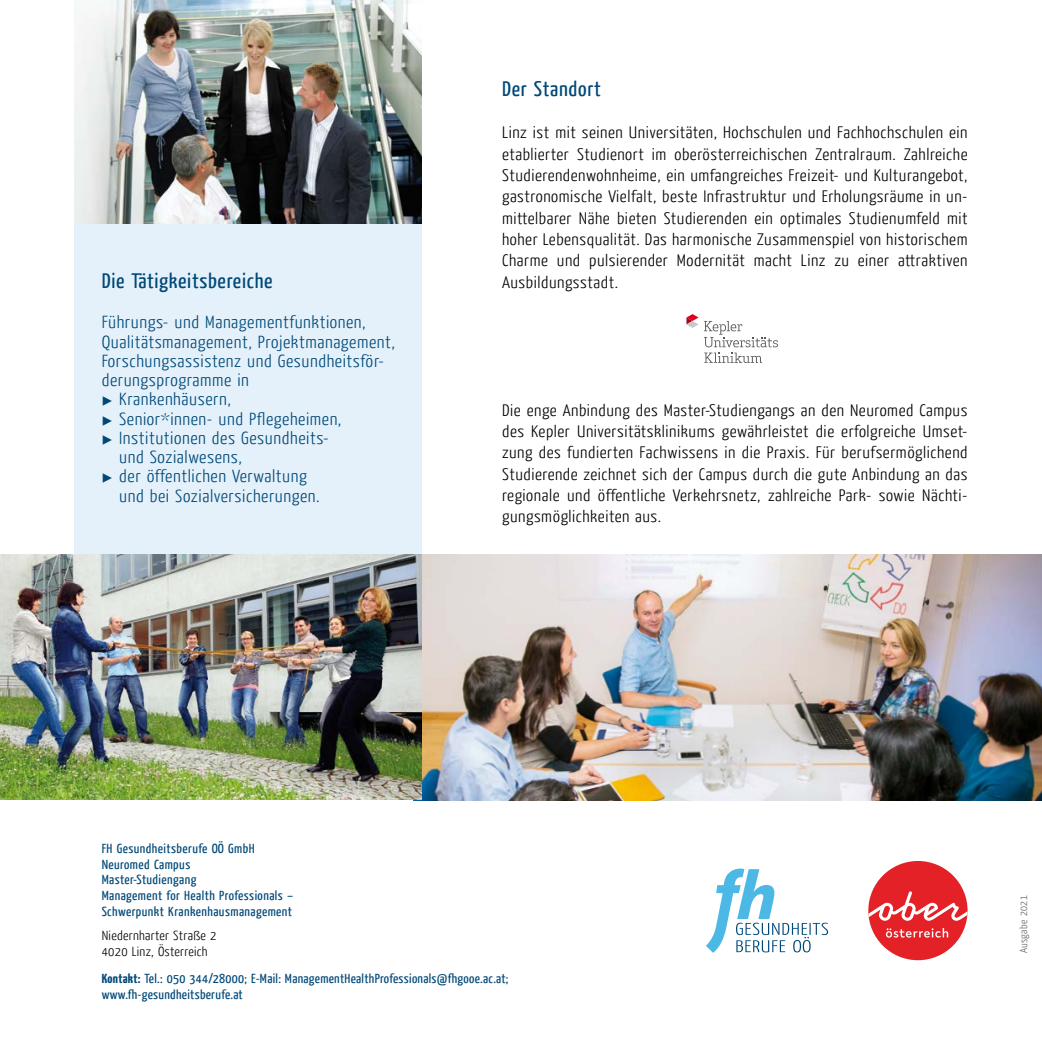
<style>
.page{position:relative;width:1042px;height:1042px;background:#fff}
.page>*{position:absolute;margin:0;border:0;box-sizing:border-box;transform-origin:0 0}
.H2_-_Zwischentitel{font:21px "Yanone Kaffeesatz";letter-spacing:.03em;color:#004877;scale:1.1 1}
.p_-_Fließtext_Box{font:300 17.5px/19.2px "Yanone Kaffeesatz";letter-spacing:.03em;color:#004877;scale:1.1 1}
.p_-_Fließtext{font:300 16.62px/21.3px "Yanone Kaffeesatz";letter-spacing:.03em;color:#000;text-align:justify;scale:1.1 1}
.p_-_Kontakt{font:13.12px/15.8px "Yanone Kaffeesatz";letter-spacing:.03em;color:#004877;scale:1.1 1}
.p_-_Kontakt-2{font:300 13.12px/15.8px "Yanone Kaffeesatz";letter-spacing:.02em;color:#000;scale:1.1 1}
.p_-_Ausgabe{font:300 10.5px "Yanone Kaffeesatz";letter-spacing:.03em;color:#646567;scale:1.09 1}
.s1{font-weight:700}
</style>
<div class="page">
<div style="left:74px;top:224px;width:348px;height:330px;background:#e4f1fa"></div>
<svg style="left:686px;top:314px;width:12px;height:14px"></svg>
<svg style="left:704px;top:321px;width:74px;height:42px"></svg>
<img style="left:422px;top:555px;width:620px;height:245px">
<img style="left:0;top:555px;width:422px;height:245px">
<img style="left:74px;top:0;width:348px;height:224px">
<div style="left:868px;top:861px;width:99px;height:99px;background:#e32127;border-radius:50%"></div>
<svg style="left:868px;top:891px;width:99px;height:46px"></svg>
<svg style="left:706px;top:868px;width:122px;height:85px"></svg>
<h2 class="H2_-_Zwischentitel" style="left:102px;top:267px;width:157px">Die Tätigkeitsbereiche</h2>
<p class="p_-_Fließtext_Box" style="left:102px;top:312px;width:268px">Führungs- und Managementfunktionen, Qualitätsmanagement, Projektmanagement, Forschungsassistenz und Gesundheitsför&shy;derungsprogramme in</p>
<p class="p_-_Fließtext_Box" style="left:119px;top:389px;width:103px">Krankenhäusern,</p>
<p class="p_-_Fließtext_Box" style="left:119px;top:408px;width:203px">Senior*innen- und Pflegeheimen,</p>
<p class="p_-_Fließtext_Box" style="left:119px;top:428px;width:192px">Institutionen des Gesundheits&shy;und Sozialwesens,</p>
<p class="p_-_Fließtext_Box" style="left:119px;top:466px;width:184px">der öffentlichen Verwaltung und bei Sozialversicherungen.</p>
<h2 class="H2_-_Zwischentitel" style="left:502px;top:75px;width:91px">Der Standort</h2>
<p class="p_-_Fließtext" style="left:502px;top:121px;width:425px">Linz ist mit seinen Universitäten, Hochschulen und Fachhochschulen ein etablierter Studienort im oberösterreichischen Zentralraum. Zahlreiche Studierendenwohnheime, ein umfangreiches Freizeit- und Kulturangebot, gastronomische Vielfalt, beste Infrastruktur und Erholungsräume in un&shy;mittelbarer Nähe bieten Studierenden ein optimales Studienumfeld mit hoher Lebensqualität. Das harmonische Zusammenspiel von historischem Charme und pulsierender Modernität macht Linz zu einer attraktiven Ausbildungsstadt.</p>
<p class="p_-_Fließtext" style="left:502px;top:399px;width:425px">Die enge Anbindung des Master-Studiengangs an den Neuromed Campus des Kepler Universitätsklinikums gewährleistet die erfolgreiche Umset&shy;zung des fundierten Fachwissens in die Praxis. Für berufsermöglichend Studierende zeichnet sich der Campus durch die gute Anbindung an das regionale und öffentliche Verkehrsnetz, zahlreiche Park- sowie Nächti&shy;gungsmöglichkeiten aus.</p>
<p class="p_-_Kontakt" style="left:102px;top:840px;width:176px">FH Gesundheitsberufe OÖ GmbH<br>Neuromed Campus<br>Master-Studiengang<br>Management for Health Professionals –<br>Schwerpunkt Krankenhausmanagement</p>
<p class="p_-_Kontakt-2" style="left:102px;top:927px;width:106px">Niedernharter Straße 2<br>4020 Linz, Österreich</p>
<p class="p_-_Kontakt" style="left:102px;top:970px;width:371px"><span class="s1">Kontakt:</span> Tel.: 050 344/28000; E-Mail: ManagementHealthProfessionals@fhgooe.ac.at; www.fh-gesundheitsberufe.at</p>
<p class="p_-_Ausgabe" style="left:1017px;top:953px;width:55px;rotate:-90deg">Ausgabe 2021</p>
</div>
